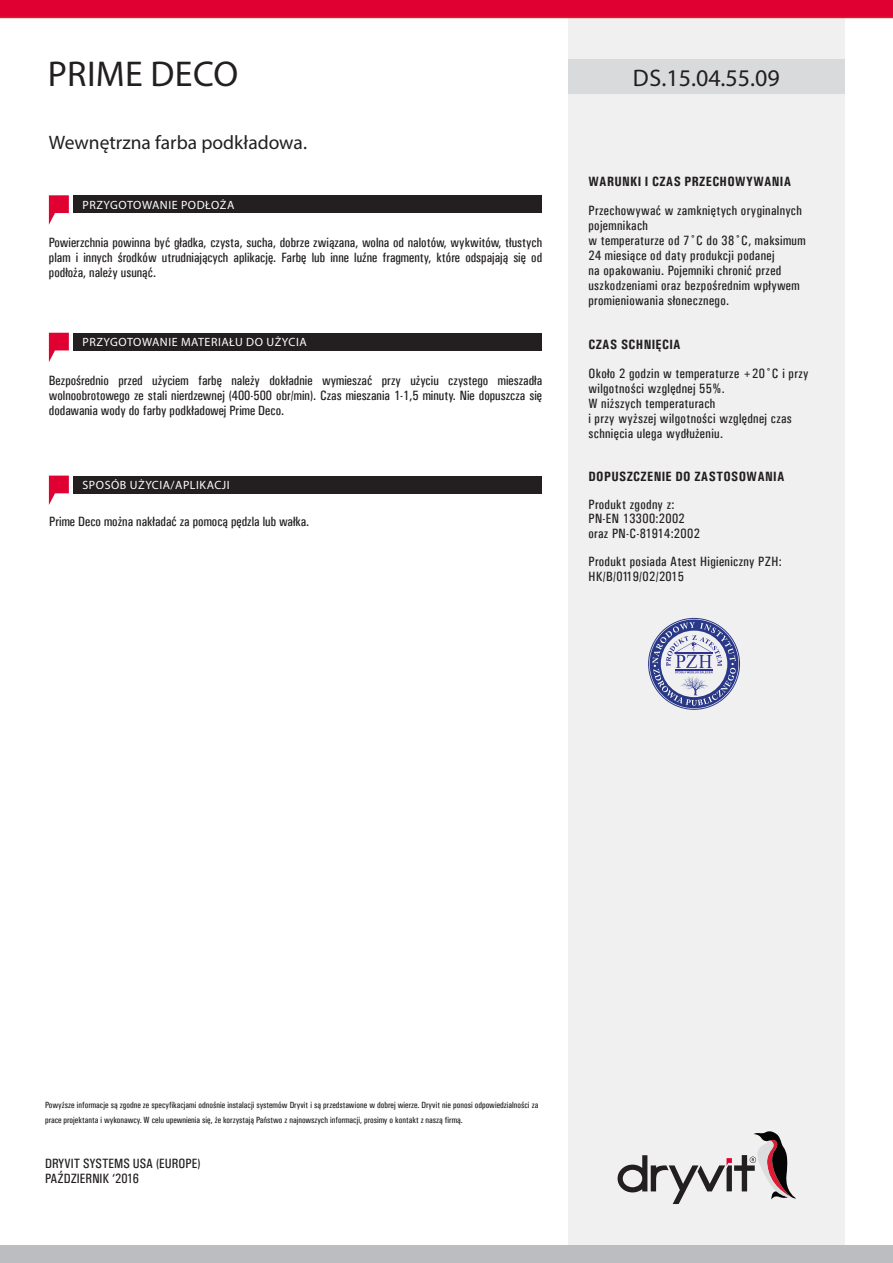
<style>
.page{position:relative;width:893px;height:1263px;background:#fff}
.page>*{position:absolute;margin:0;border:0;box-sizing:border-box;transform-origin:0 0}
.t1{font:36px "Myriad Pro";letter-spacing:.01em;color:#231f20}
.t2{font:24px "Myriad Pro";color:#231f20}
.t3{font:19.5px "Myriad Pro";color:#231f20}
.t4{font:13.5px/15px "Univers Condensed";letter-spacing:.025em;color:#231f20}
.t5{font:13.5px/15px "Univers Condensed";color:#231f20}
.t6{font:700 13.5px "Univers Condensed";letter-spacing:.025em;color:#231f20}
.t7{font:12px "Myriad Pro";letter-spacing:.045em;color:#fff}
.t8{font:9px/15px "Univers Condensed";color:#231f20}
</style>
<div class="page">
<div style="left:568px;top:0;width:277px;height:1263px;background:#f0f0f1"></div>
<svg style="left:0;top:0;width:893px;height:18px;background:#de0230"></svg>
<svg style="left:618px;top:1131px;width:178px;height:73px"></svg>
<div style="left:0;top:1245px;width:893px;height:18px;background:#bcbdc0"></div>
<div style="left:568px;top:59px;width:277px;height:35px;background:#d9dadc"></div>
<div style="left:73px;top:195px;width:469px;height:18px;background:#231f20"></div>
<svg style="left:49px;top:195px;width:20px;height:30px"></svg>
<div style="left:73px;top:333px;width:469px;height:18px;background:#231f20"></div>
<svg style="left:49px;top:333px;width:20px;height:29px"></svg>
<div style="left:73px;top:476px;width:469px;height:17px;background:#231f20"></div>
<svg style="left:49px;top:476px;width:20px;height:29px"></svg>
<svg style="left:650px;top:619px;width:88px;height:89px"></svg>
<p class="t1" style="left:48px;top:52px;width:192px">PRIME DECO</p>
<p class="t3" style="left:49px;top:131px;width:260px">Wewnętrzna farba podkładowa.</p>
<p class="t7" style="left:83px;top:198px;width:153px">PRZYGOTOWANIE PODŁOŻA</p>
<p class="t4" style="left:49px;top:235px;width:495px;text-align:justify">Powierzchnia powinna być gładka, czysta, sucha, dobrze związana, wolna od nalotów, wykwitów, tłustych plam i innych środków utrudniających aplikację. Farbę lub inne luźne fragmenty, które odspajają się od podłoża, należy usunąć.</p>
<p class="t7" style="left:83px;top:335px;width:226px">PRZYGOTOWANIE MATERIAŁU DO UŻYCIA</p>
<p class="t4" style="left:49px;top:373px;width:495px;text-align:justify">Bezpośrednio przed użyciem farbę należy dokładnie wymieszać przy użyciu czystego mieszadła wolnoobrotowego ze stali nierdzewnej (400-500 obr/min). Czas mieszania 1-1,5 minuty. Nie dopuszcza się dodawania wody do farby podkładowej Prime Deco.</p>
<p class="t7" style="left:83px;top:477px;width:149px">SPOSÓB UŻYCIA/APLIKACJI</p>
<p class="t5" style="left:49px;top:513px;width:261px">Prime Deco można nakładać za pomocą pędzla lub wałka.</p>
<p class="t2" style="left:633px;top:63px;width:148px">DS.15.04.55.09</p>
<p class="t6" style="left:588px;top:173px;width:204px">WARUNKI I CZAS PRZECHOWYWANIA</p>
<p class="t4" style="left:588px;top:203px;width:215px">Przechowywać w zamkniętych oryginalnych pojemnikach</p>
<p class="t4" style="left:588px;top:233px;width:219px">w temperaturze od 7˚C do 38˚C, maksimum 24 miesiące od daty produkcji podanej<br>na opakowaniu. Pojemniki chronić przed uszkodzeniami oraz bezpośrednim wpływem promieniowania słonecznego.</p>
<p class="t6" style="left:588px;top:336px;width:94px">CZAS SCHNIĘCIA</p>
<p class="t4" style="left:588px;top:366px;width:222px">Około 2 godzin w temperaturze +20˚C i przy wilgotności względnej 55%.</p>
<p class="t4" style="left:588px;top:396px;width:129px">W niższych temperaturach</p>
<p class="t4" style="left:588px;top:411px;width:205px">i przy wyższej wilgotności względnej czas schnięcia ulega wydłużeniu.</p>
<p class="t6" style="left:588px;top:468px;width:198px">DOPUSZCZENIE DO ZASTOSOWANIA</p>
<p class="t4" style="left:588px;top:497px;width:88px">Produkt zgodny z:</p>
<p class="t4" style="left:588px;top:511px;width:98px">PN-EN 13300:2002</p>
<p class="t4" style="left:588px;top:526px;width:113px">oraz PN-C-81914:2002</p>
<p class="t4" style="left:588px;top:554px;width:195px">Produkt posiada Atest Higieniczny PZH:</p>
<p class="t4" style="left:588px;top:569px;width:97px">HK/B/0119/02/2015</p>
<p class="t8" style="left:45px;top:1097px;width:495px">Powyższe informacje są zgodne ze specyfikacjami odnośnie instalacji systemów Dryvit i są przedstawione w dobrej wierze. Dryvit nie ponosi odpowiedzialności za prace projektanta i wykonawcy. W celu upewnienia się, że korzystają Państwo z najnowszych informacji, prosimy o kontakt z naszą firmą.</p>
<p class="t5" style="left:45px;top:1155px;width:157px">DRYVIT SYSTEMS USA (EUROPE)<br>PAŹDZIERNIK ‘2016</p>
</div>
